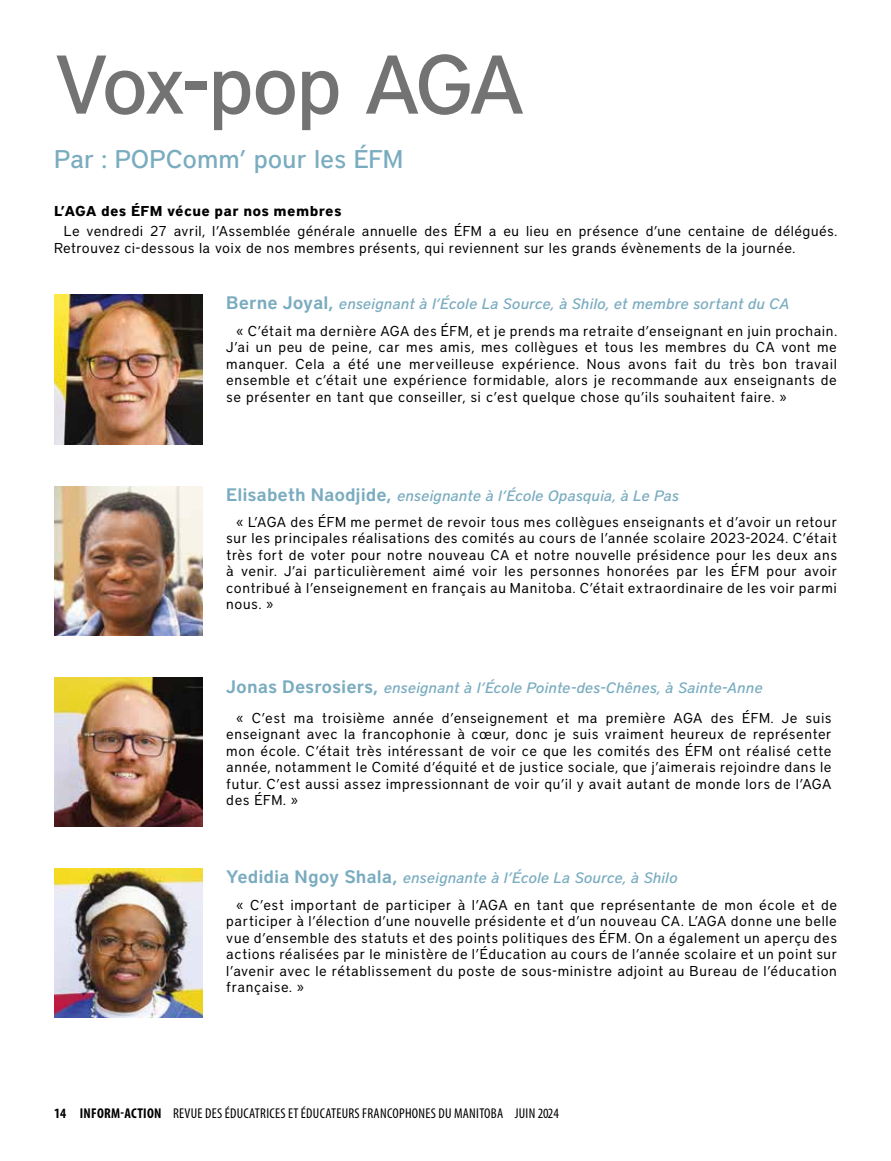
<style>
.page{position:relative;width:891px;height:1161px;background:#fff}
.page>*{position:absolute;margin:0;border:0;box-sizing:border-box;transform-origin:0 0}
.t1{font:500 82.65px "District";letter-spacing:-.065em;color:#747373}
.t2{font:500 25.5px "District";color:#7aacc0}
.t3{font:italic 500 15px "District";letter-spacing:.005em;color:#7aacc0}
.t4{font:14.25px/16.5px "District";letter-spacing:.035em;color:#000;text-align:justify}
.t5{font:condensed 14.25px "Myriad Pro";letter-spacing:.02em;color:#000}
.t6{font:700 14.25px "District";letter-spacing:.025em;color:#000}
.s1{font-weight:600;font-style:normal;font-size:18px}
.s2{font-weight:700}
</style>
<div class="page">
<img style="left:54px;top:295px;width:148px;height:149px">
<img style="left:54px;top:486px;width:148px;height:149px">
<img style="left:54px;top:677px;width:148px;height:150px">
<img style="left:54px;top:869px;width:148px;height:149px">
<h1 class="t1" style="left:54px;top:36px;width:473px">Vox-pop AGA</h1>
<h2 class="t2" style="left:54px;top:144px;width:351px">Par : POPComm’ pour les ÉFM</h2>
<p class="t6" style="left:54px;top:202px;width:289px">L’AGA des ÉFM vécue par nos membres</p>
<p class="t4" style="left:54px;top:223px;width:785px;text-indent:10px">Le vendredi 27 avril, l’Assemblée générale annuelle des ÉFM a eu lieu en présence d’une centaine de délégués.<br>Retrouvez ci-dessous la voix de nos membres présents, qui reviennent sur les grands évènements de la journée.</p>
<p class="t3" style="left:226px;top:295px;width:564px"><span class="s1">Berne Joyal,</span> enseignant à l’École La Source, à Shilo, et membre sortant du CA</p>
<p class="t4" style="left:226px;top:322px;width:612px;text-indent:10px">« C’était ma dernière AGA des ÉFM, et je prends ma retraite d’enseignant en juin prochain.<br>J’ai un peu de peine, car mes amis, mes collègues et tous les membres du CA vont me manquer. Cela a été une merveilleuse expérience. Nous avons fait du très bon travail ensemble et c’était une expérience formidable, alors je recommande aux enseignants de se présenter en tant que conseiller, si c’est quelque chose qu’ils souhaitent faire. »</p>
<p class="t3" style="left:226px;top:486px;width:453px"><span class="s1">Elisabeth Naodjide,</span> enseignante à l’École Opasquia, à Le Pas</p>
<p class="t4" style="left:226px;top:514px;width:612px;text-indent:10px">« L’AGA des ÉFM me permet de revoir tous mes collègues enseignants et d’avoir un retour sur les principales réalisations des comités au cours de l’année scolaire 2023-2024. C’était très fort de voter pour notre nouveau CA et notre nouvelle présidence pour les deux ans à venir. J’ai particulièrement aimé voir les personnes honorées par les ÉFM pour avoir contribué à l’enseignement en français au Manitoba. C’était extraordinaire de les voir parmi nous. »</p>
<p class="t3" style="left:226px;top:679px;width:537px"><span class="s1">Jonas Desrosiers,</span> enseignant à l’École Pointe-des-Chênes, à Sainte-Anne</p>
<p class="t4" style="left:226px;top:709px;width:607px;text-indent:10px">« C’est ma troisième année d’enseignement et ma première AGA des ÉFM. Je suis enseignant avec la francophonie à cœur, donc je suis vraiment heureux de représenter mon école. C’était très intéressant de voir ce que les comités des ÉFM ont réalisé cette année, notamment le Comité d’équité et de justice sociale, que j’aimerais rejoindre dans le futur. C’est aussi assez impressionnant de voir qu’il y avait autant de monde lors de l’AGA des ÉFM. »</p>
<p class="t3" style="left:226px;top:869px;width:452px"><span class="s1">Yedidia Ngoy Shala,</span> enseignante à l’École La Source, à Shilo</p>
<p class="t4" style="left:226px;top:896px;width:612px;text-indent:10px">« C’est important de participer à l’AGA en tant que représentante de mon école et de participer à l’élection d’une nouvelle présidente et d’un nouveau CA. L’AGA donne une belle vue d’ensemble des statuts et des points politiques des ÉFM. On a également un aperçu des actions réalisées par le ministère de l’Éducation au cours de l’année scolaire et un point sur l’avenir avec le rétablissement du poste de sous-ministre adjoint au Bureau de l’éducation française. »</p>
<p class="t5" style="left:54px;top:1104px;width:506px"><span class="s2">14 INFORM-ACTION</span> REVUE DES ÉDUCATRICES ET ÉDUCATEURS FRANCOPHONES DU MANITOBA JUIN 2024</p>
</div>
